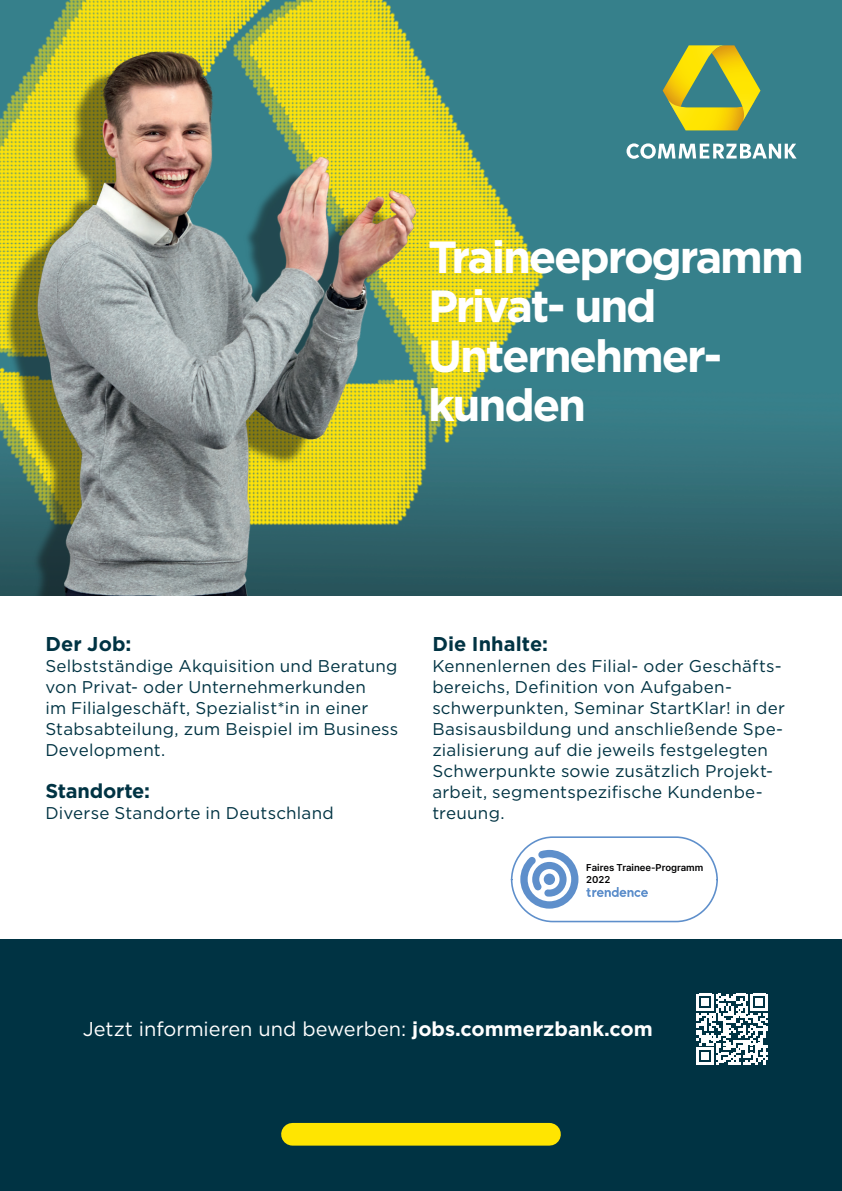
<style>
.page{position:relative;width:842px;height:1191px;background:#fff}
.page>*{position:absolute;margin:0;border:0;box-sizing:border-box;transform-origin:0 0}
.t1{font:700 45px/49.6px "Gotham";letter-spacing:-.05em;color:#fff}
.t2{font:20px "Gotham";color:#fff}
.t3{font:700 20px "Gotham";color:#003343}
.t4{font:17px/21px "Gotham";letter-spacing:.015em;color:#003343}
.t5{font:600 9.6px/11.6px "Inter";color:#000002}
.s1{font-weight:700}
</style>
<div class="page">
<img style="left:443px;top:0;width:399px;height:595px">
<div style="left:0;top:939px;width:842px;height:252px;background:#003343"></div>
<div style="left:292px;top:1123px;width:257px;height:22px;background:#ffe501"></div>
<svg style="left:696px;top:993px;width:72px;height:72px"></svg>
<img style="left:0;top:0;width:543px;height:526px">
<img style="left:0;top:19px;width:443px;height:576px">
<div style="left:511px;top:836px;width:207px;height:86px;border:2px solid #5e8fcb;border-radius:41px"></div>
<svg style="left:520px;top:850px;width:58px;height:58px"></svg>
<svg style="left:586px;top:887px;width:62px;height:10px"></svg>
<svg style="left:626px;top:143px;width:171px;height:16px"></svg>
<svg style="left:663px;top:45px;width:97px;height:85px;background:#9eae43"></svg>
<h1 class="t1" style="left:428px;top:232px;width:377px">Traineeprogramm<br>Privat- und<br>Unternehmer&shy;kunden</h1>
<p class="t3" style="left:45px;top:631px;width:88px">Der Job:</p>
<p class="t4" style="left:45px;top:655px;width:355px">Selbstständige Akquisition und Beratung von Privat- oder Unternehmerkunden<br>im Filialgeschäft, Spezialist*in in einer Stabsabteilung, zum Beispiel im Business Development.</p>
<p class="t3" style="left:45px;top:778px;width:106px">Standorte:</p>
<p class="t4" style="left:45px;top:802px;width:290px">Diverse Standorte in Deutschland</p>
<p class="t3" style="left:432px;top:631px;width:117px">Die Inhalte:</p>
<p class="t4" style="left:432px;top:655px;width:354px">Kennenlernen des Filial- oder Geschäfts&shy;bereichs, Definition von Aufgaben&shy;schwerpunkten, Seminar StartKlar! in der Basisausbildung und anschließende Spe&shy;zialisierung auf die jeweils festgelegten Schwerpunkte sowie zusätzlich Projekt&shy;arbeit, segmentspezifische Kundenbe&shy;treuung.</p>
<p class="t5" style="left:586px;top:861px;width:119px">Faires Trainee-Programm<br>2022</p>
<p class="t2" style="left:83px;top:1016px;width:572px">Jetzt informieren und bewerben: <span class="s1">jobs.commerzbank.com</span></p>
</div>
